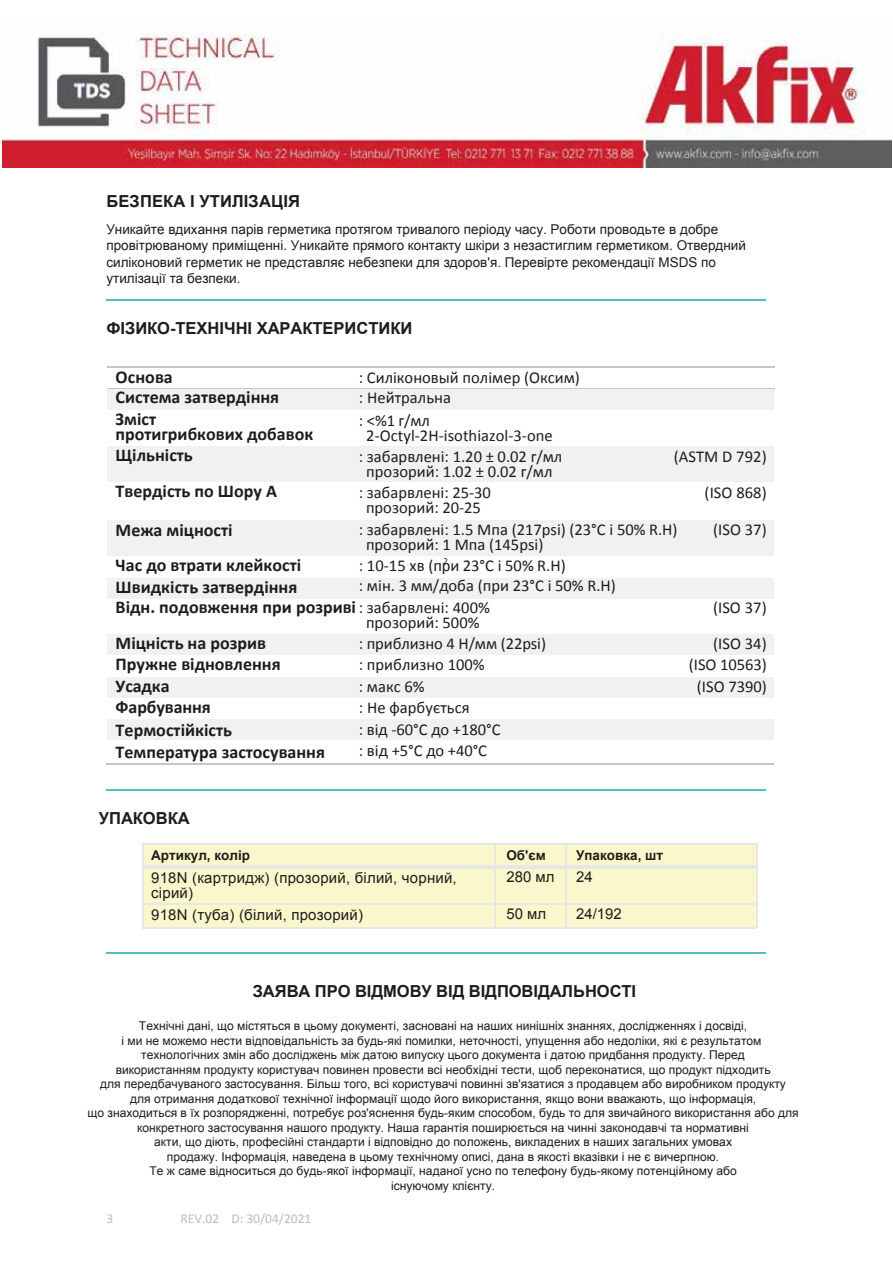
<style>
.page{position:relative;width:893px;height:1263px;background:#fff}
.page>*{position:absolute;margin:0;border:0;box-sizing:border-box;transform-origin:0 0}
.t1{font:700 18px/21px "Calibri";color:#1d1d1b}
.t2{font:16.5px/22px "Calibri";color:#1d1d1b}
.t3{font:700 16.5px "Arial";letter-spacing:-.005em;color:#1d1d1b}
.t4{font:15px "Arial";letter-spacing:.015em;color:#1d1d1b}
.t5{font:13.5px/16.2px "Arial";color:#1d1d1b}
.t6{font:700 13.5px "Arial";color:#1d1d1b}
.t7{font:13.5px "Calibri";color:#bdbcbc}
.t8{font:12px/14.4px "Arial";color:#1d1d1b;text-align:center}
.t9{font:9px "Calibri";color:#1d1d1b}
.s1{font-weight:400;font-size:16.5px}
</style>
<div class="page">
<img style="left:2px;top:33px;width:889px;height:135px">
<hr style="left:106px;top:300px;width:660px;height:1px;background:#4fbdc2">
<hr style="left:106px;top:790px;width:660px;height:1px;background:#4fbdc2">
<hr style="left:106px;top:952px;width:660px;height:1px;background:#4fbdc2">
<div style="left:107px;top:634px;width:667px;height:20px;background:#f1f1f1"></div>
<div style="left:107px;top:520px;width:667px;height:36px;background:#f1f1f1"></div>
<hr style="left:107px;top:366px;width:668px;height:2px;background:#c6c6c6">
<hr style="left:107px;top:388px;width:668px;height:1px;background:#c6c6c6">
<hr style="left:106px;top:763px;width:668px;height:1px;background:#c6c6c6">
<div style="left:107px;top:677px;width:667px;height:21px;background:#f1f1f1"></div>
<div style="left:107px;top:579px;width:667px;height:20px;background:#f1f1f1"></div>
<div style="left:107px;top:446px;width:667px;height:36px;background:#f1f1f1"></div>
<div style="left:107px;top:389px;width:667px;height:21px;background:#f1f1f1"></div>
<div style="left:107px;top:719px;width:667px;height:21px;background:#f1f1f1"></div>
<div style="left:144px;top:843px;width:612px;height:22px;background:#fbf7cd"></div>
<hr style="left:144px;top:843px;width:612px;height:2px;background:#e7e7e6">
<hr style="left:142px;top:843px;width:2px;height:85px;background:#e7e7e6">
<div style="left:144px;top:868px;width:612px;height:60px;background:#fbf7cd"></div>
<hr style="left:144px;top:865px;width:612px;height:1px;background:#e7e7e6">
<hr style="left:144px;top:867px;width:612px;height:1px;background:#e7e7e6">
<hr style="left:144px;top:904px;width:612px;height:1px;background:#e7e7e6">
<hr style="left:495px;top:844px;width:1px;height:83px;background:#e7e7e6">
<hr style="left:565px;top:843px;width:1px;height:86px;background:#e7e7e6">
<hr style="left:756px;top:843px;width:2px;height:85px;background:#e7e7e6">
<hr style="left:144px;top:928px;width:612px;height:1px;background:#e7e7e6">
<h2 class="t3" style="left:106px;top:191px;width:195px">БЕЗПЕКА І УТИЛІЗАЦІЯ</h2>
<p class="t5" style="left:106px;top:222px;width:641px">Уникайте вдихання парів герметика протягом тривалого періоду часу. Роботи проводьте в добре провітрюваному приміщенні. Уникайте прямого контакту шкіри з незастиглим герметиком. Отвердний силіконовий герметик не представляє небезпеки для здоров'я. Перевірте рекомендації MSDS по утилізації та безпеки.</p>
<h2 class="t3" style="left:106px;top:318px;width:307px">ФІЗИКО-ТЕХНІЧНІ ХАРАКТЕРИСТИКИ</h2>
<h1 class="t1" style="left:116px;top:367px;width:59px">Основа</h1>
<h2 class="t2" style="left:359px;top:367px;width:223px">: Силіконовый полімер (Оксим)</h2>
<h1 class="t1" style="left:116px;top:386px;width:165px">Система затвердіння</h1>
<h2 class="t2" style="left:359px;top:387px;width:94px">: Нейтральна</h2>
<h1 class="t1" style="left:116px;top:409px;width:42px">Зміст</h1>
<h2 class="t2" style="left:359px;top:409px;width:73px">: &lt;%1 г/мл</h2>
<h1 class="t1" style="left:116px;top:424px;width:199px">протигрибкових добавок<br>Щільність</h1>
<h2 class="t2" style="left:366px;top:417px;width:188px;line-height:36px;text-align:justify">2-Octyl-2H-isothiazol-3-one прозорий: 1.02 ± 0.02 г/мл прозорий: 20-25</h2>
<h2 class="t2" style="left:359px;top:445px;width:205px">: забарвлені: 1.20 ± 0.02 г/мл</h2>
<h2 class="t2" style="left:674px;top:445px;width:94px">(ASTM D 792)</h2>
<h1 class="t1" style="left:116px;top:481px;width:163px">Твердість по Шору А</h1>
<h2 class="t2" style="left:359px;top:481px;width:134px">: забарвлені: 25-30</h2>
<h2 class="t2" style="left:705px;top:481px;width:64px">(ISO 868)</h2>
<h2 class="t2" style="left:713px;top:519px;width:55px">(ISO 37)</h2>
<h1 class="t1" style="left:116px;top:520px;width:118px">Межа міцності</h1>
<h2 class="t2" style="left:359px;top:519px;width:320px">: забарвлені: 1.5 Мпа (217psi) (23°C і 50% R.H)</h2>
<h2 class="t2" style="left:366px;top:534px;width:179px">прозорий: 1 Мпа (145psi)</h2>
<h1 class="t1" style="left:116px;top:554px;width:187px">Час до втрати клейкості</h1>
<h2 class="t2" style="left:359px;top:555px;width:259px;line-height:20.7px">: 10-15 хв (при 23°C і 50% R.H)<br>: мін. 3 мм/доба (при 23°C і 50% R.H)</h2>
<p class="t9" style="left:443px;top:555px;width:6px">2</p>
<h1 class="t1" style="left:116px;top:576px;width:183px">Швидкість затвердіння</h1>
<h1 class="t1" style="left:116px;top:596px;width:376px">Відн. подовження при розриві <span class="s1">: забарвлені: 400%</span></h1>
<h2 class="t2" style="left:366px;top:612px;width:115px">прозорий: 500%</h2>
<h2 class="t2" style="left:713px;top:597px;width:55px">(ISO 37)</h2>
<h1 class="t1" style="left:116px;top:632px;width:152px">Міцність на розрив</h1>
<h2 class="t2" style="left:359px;top:633px;width:189px">: приблизно 4 Н/мм (22psi)</h2>
<h2 class="t2" style="left:713px;top:633px;width:55px">(ISO 34)</h2>
<h1 class="t1" style="left:116px;top:654px;width:167px">Пружне відновлення</h1>
<h2 class="t2" style="left:359px;top:654px;width:127px">: приблизно 100% : макс 6%</h2>
<h1 class="t1" style="left:116px;top:675px;width:56px">Усадка</h1>
<h1 class="t1" style="left:116px;top:696px;width:97px">Фарбування</h1>
<h2 class="t2" style="left:359px;top:697px;width:112px">: Не фарбується</h2>
<h1 class="t1" style="left:116px;top:720px;width:118px">Термостійкість</h1>
<h2 class="t2" style="left:359px;top:718px;width:144px">: від -60°C до +180°C</h2>
<h1 class="t1" style="left:116px;top:741px;width:211px">Температура застосування</h1>
<h2 class="t2" style="left:359px;top:740px;width:130px">: від +5°C до +40°C</h2>
<h2 class="t3" style="left:99px;top:807px;width:92px">УПАКОВКА</h2>
<p class="t6" style="left:151px;top:846px;width:100px">Артикул, колір</p>
<p class="t6" style="left:506px;top:846px;width:41px">Об'єм</p>
<p class="t6" style="left:576px;top:846px;width:88px">Упаковка, шт</p>
<p class="t4" style="left:151px;top:868px;width:307px">918N (картридж) (прозорий, білий, чорний,</p>
<p class="t4" style="left:506px;top:867px;width:50px">280 мл</p>
<p class="t4" style="left:576px;top:867px;width:18px">24</p>
<p class="t4" style="left:151px;top:905px;width:213px">918N (туба) (білий, прозорий)</p>
<p class="t4" style="left:506px;top:904px;width:41px">50 мл</p>
<p class="t4" style="left:576px;top:904px;width:47px">24/192</p>
<p class="t4" style="left:151px;top:883px;width:43px">сірий)</p>
<h2 class="t2" style="left:689px;top:654px;width:79px;text-align:center">(ISO 10563) (ISO 7390)</h2>
<h2 class="t3" style="left:253px;top:980px;width:385px">ЗАЯВА ПРО ВІДМОВУ ВІД ВІДПОВІДАЛЬНОСТІ</h2>
<p class="t8" style="left:87px;top:1019px;width:713px">Технічні дані, що містяться в цьому документі, засновані на наших нинішніх знаннях, дослідженнях і досвіді,<br>і ми не можемо нести відповідальність за будь-які помилки, неточності, упущення або недоліки, які є результатом технологічних змін або досліджень між датою випуску цього документа і датою придбання продукту. Перед<br>використанням продукту користувач повинен провести всі необхідні тести, щоб переконатися, що продукт підходить<br>для передбачуваного застосування. Більш того, всі користувачі повинні зв'язатися з продавцем або виробником продукту<br>для отримання додаткової технічної інформації щодо його використання, якщо вони вважають, що інформація,<br>що знаходиться в їх розпорядженні, потребує роз'яснення будь-яким способом, будь то для звичайного використання або для конкретного застосування нашого продукту. Наша гарантія поширюється на чинні законодавчі та нормативні<br>акти, що діють, професійні стандарти і відповідно до положень, викладених в наших загальних умовах<br>продажу. Інформація, наведена в цьому технічному описі, дана в якості вказівки і не є вичерпною.<br>Те ж саме відноситься до будь-якої інформації, наданої усно по телефону будь-якому потенційному або<br>існуючому клієнту.</p>
<p class="t7" style="left:106px;top:1210px;width:8px">3</p>
<p class="t7" style="left:181px;top:1210px;width:132px">REV.02 D: 30/04/2021</p>
</div>
